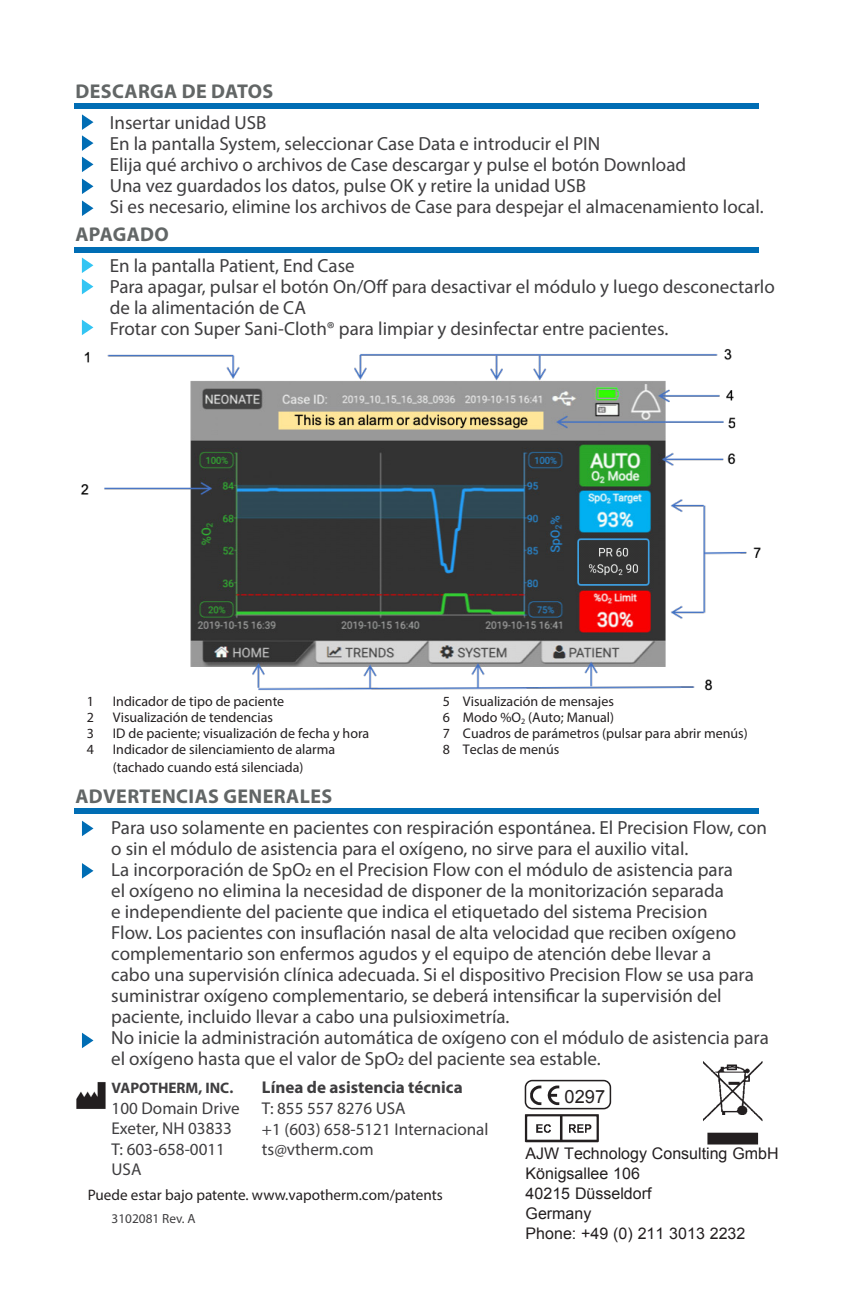
<style>
.page{position:relative;width:864px;height:1296px;background:#fff}
.page>*{position:absolute;margin:0;border:0;box-sizing:border-box;transform-origin:0 0}
.t1{font:700 20px "Myriad Pro";letter-spacing:.02em;color:#626666}
.t2{font:19px/21px "Myriad Pro";color:#3f3e40}
.t3{font:18.2px "Arial";color:#231f20}
.t4{font:17.2px/20.6px "Myriad Pro";color:#3f3e40}
.t5{font:700 17.2px "Myriad Pro";color:#3f3e40}
.t6{font:16px "Arial";color:#231f20}
.t7{font:15.2px "Myriad Pro";color:#231f20}
.t8{font:700 15.2px "Myriad Pro";color:#3f3e40}
.t9{font:14px "Myriad Pro";color:#231f20}
.t10{font:13.4px "Myriad Pro";color:#3f3e40}
</style>
<div class="page">
<img style="left:524px;top:1105px;width:87px;height:38px">
<img style="left:703px;top:1061px;width:60px;height:84px">
<img style="left:524px;top:1079px;width:39px;height:31px">
<div style="left:525px;top:1080px;width:86px;height:29px;border:2px solid #231f20;border-radius:7px"></div>
<div style="left:74px;top:247px;width:685px;height:5px;background:#006db4"></div>
<div style="left:74px;top:809px;width:685px;height:5px;background:#006db4"></div>
<svg style="left:82px;top:863px;width:11px;height:16px"></svg>
<svg style="left:82px;top:821px;width:11px;height:15px"></svg>
<svg style="left:82px;top:1033px;width:11px;height:15px"></svg>
<svg style="left:82px;top:258px;width:11px;height:15px"></svg>
<svg style="left:82px;top:279px;width:11px;height:15px"></svg>
<svg style="left:82px;top:320px;width:11px;height:15px"></svg>
<div style="left:74px;top:104px;width:685px;height:5px;background:#006db4"></div>
<svg style="left:82px;top:200px;width:11px;height:16px"></svg>
<svg style="left:82px;top:179px;width:11px;height:15px"></svg>
<svg style="left:82px;top:157px;width:11px;height:15px"></svg>
<svg style="left:82px;top:114px;width:11px;height:37px"></svg>
<img style="left:81px;top:349px;width:680px;height:342px">
<img style="left:76px;top:1082px;width:30px;height:27px">
<img style="left:575px;top:536px;width:79px;height:51px">
<p class="t1" style="left:75px;top:78px;width:200px">DESCARGA DE DATOS</p>
<p class="t2" style="left:83px;top:111px;width:185px">• Insertar unidad USB</p>
<p class="t2" style="left:83px;top:132px;width:519px">• En la pantalla System, seleccionar Case Data e introducir el PIN</p>
<p class="t2" style="left:83px;top:153px;width:605px">• Elija qué archivo o archivos de Case descargar y pulse el botón Download</p>
<p class="t2" style="left:83px;top:174px;width:505px">• Una vez guardados los datos, pulse OK y retire la unidad USB</p>
<p class="t2" style="left:83px;top:195px;width:682px">• Si es necesario, elimine los archivos de Case para despejar el almacenamiento local.</p>
<p class="t1" style="left:75px;top:221px;width:95px">APAGADO</p>
<p class="t2" style="left:83px;top:255px;width:273px">• En la pantalla Patient, End Case</p>
<p class="t2" style="left:110px;top:276px;width:667px;text-indent:-27px">• Para apagar, pulsar el botón On/Off para desactivar el módulo y luego desconectarlo de la alimentación de CA</p>
<p class="t2" style="left:83px;top:318px;width:587px">• Frotar con Super Sani-Cloth® para limpiar y desinfectar entre pacientes.</p>
<p class="t9" style="left:87px;top:692px;width:9px">1</p>
<p class="t9" style="left:113px;top:692px;width:173px">Indicador de tipo de paciente</p>
<p class="t9" style="left:443px;top:692px;width:172px">5 Visualización de mensajes</p>
<p class="t9" style="left:87px;top:708px;width:9px">2</p>
<p class="t9" style="left:113px;top:708px;width:162px">Visualización de tendencias</p>
<p class="t9" style="left:443px;top:708px;width:173px">6 Modo %O<sub>2</sub> (Auto; Manual)</p>
<p class="t9" style="left:87px;top:724px;width:9px">3</p>
<p class="t9" style="left:113px;top:724px;width:258px">ID de paciente; visualización de fecha y hora</p>
<p class="t9" style="left:443px;top:724px;width:306px">7 Cuadros de parámetros (pulsar para abrir menús)</p>
<p class="t9" style="left:87px;top:740px;width:9px">4</p>
<p class="t9" style="left:113px;top:740px;width:224px">Indicador de silenciamiento de alarma</p>
<p class="t9" style="left:443px;top:740px;width:118px">8 Teclas de menús</p>
<p class="t9" style="left:113px;top:758px;width:192px">(tachado cuando está silenciada)</p>
<p class="t1" style="left:75px;top:783px;width:258px">ADVERTENCIAS GENERALES</p>
<p class="t2" style="left:111px;top:816px;width:657px;text-indent:-27px">• Para uso solamente en pacientes con respiración espontánea. El Precision Flow, con o sin el módulo de asistencia para el oxígeno, no sirve para el auxilio vital.</p>
<p class="t2" style="left:111px;top:858px;width:644px;text-indent:-27px">• La incorporación de SpO2 en el Precision Flow con el módulo de asistencia para<br>el oxígeno no elimina la necesidad de disponer de la monitorización separada<br>e independiente del paciente que indica el etiquetado del sistema Precision<br>Flow. Los pacientes con insuflación nasal de alta velocidad que reciben oxígeno complementario son enfermos agudos y el equipo de atención debe llevar a cabo una supervisión clínica adecuada. Si el dispositivo Precision Flow se usa para suministrar oxígeno complementario, se deberá intensificar la supervisión del paciente, incluido llevar a cabo una pulsioximetría.</p>
<p class="t2" style="left:111px;top:1026px;width:659px;text-indent:-27px">• No inicie la administración automática de oxígeno con el módulo de asistencia para el oxígeno hasta que el valor de SpO2 del paciente sea estable.</p>
<p class="t5" style="left:262px;top:1076px;width:202px">Línea de asistencia técnica</p>
<p class="t4" style="left:262px;top:1098px;width:145px">T: 855 557 8276 USA</p>
<p class="t4" style="left:262px;top:1118px;width:228px">+1 (603) 658-5121 Internacional</p>
<p class="t4" style="left:262px;top:1139px;width:113px">ts@vtherm.com</p>
<p class="t6" style="left:526px;top:1143px;width:254px">AJW Technology Consulting GmbH</p>
<p class="t6" style="left:526px;top:1163px;width:116px">Königsallee 106</p>
<p class="t6" style="left:526px;top:1183px;width:127px">40215 Düsseldorf</p>
<p class="t6" style="left:526px;top:1203px;width:67px">Germany</p>
<p class="t6" style="left:526px;top:1223px;width:221px">Phone: +49 (0) 211 3013 2232</p>
<p class="t8" style="left:112px;top:1078px;width:123px">VAPOTHERM, INC.</p>
<p class="t4" style="left:112px;top:1097px;width:130px">100 Domain Drive<br>Exeter, NH 03833<br>T: 603-658-0011</p>
<p class="t4" style="left:112px;top:1159px;width:31px">USA</p>
<p class="t10" style="left:112px;top:1210px;width:86px">3102081 Rev. A</p>
<p class="t3" style="left:565px;top:1085px;width:42px">0297</p>
<p class="t7" style="left:88px;top:1186px;width:357px">Puede estar bajo patente. www.vapotherm.com/patents</p>
</div>
